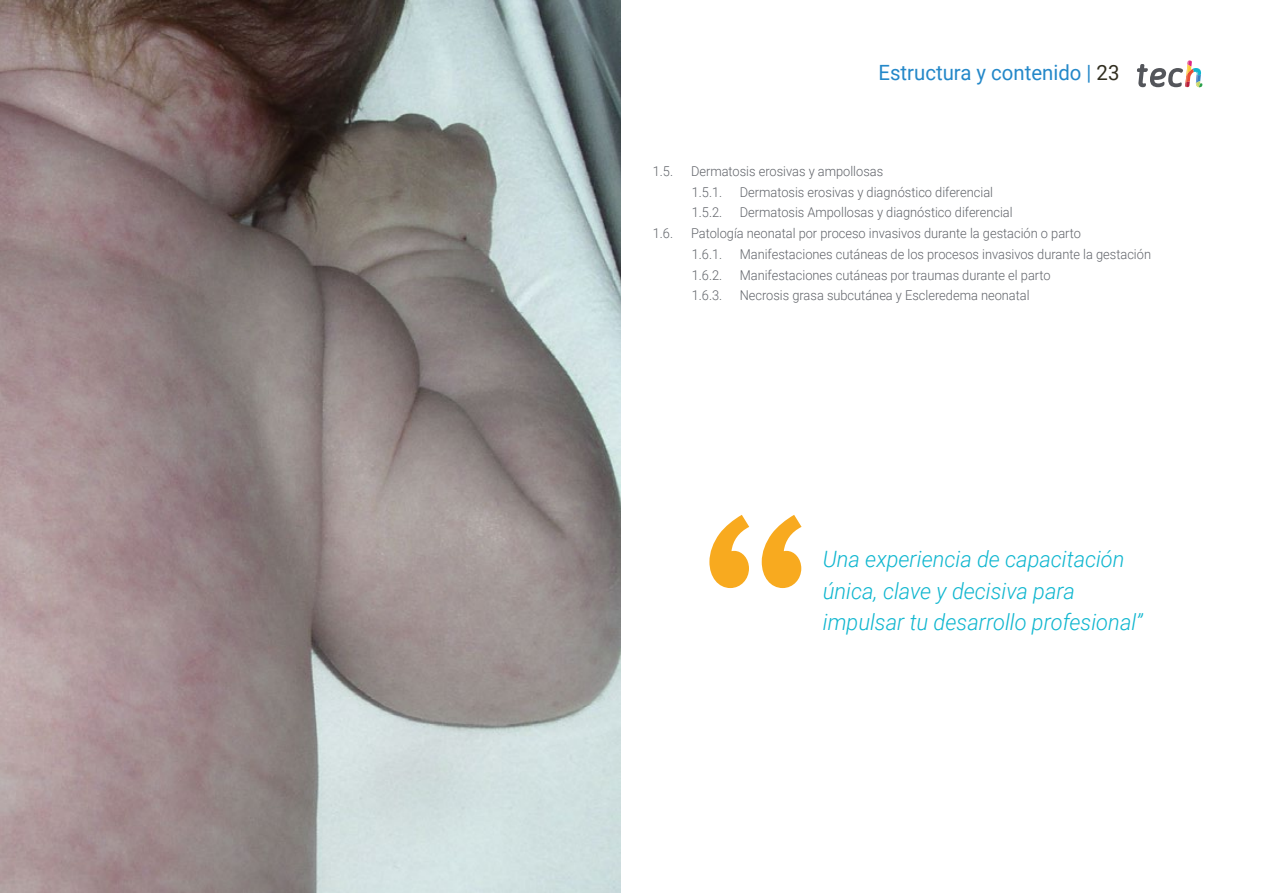
<style>
.page{position:relative;width:1263px;height:893px;background:#fff}
.page>*{position:absolute;margin:0;border:0;box-sizing:border-box;transform-origin:0 0}
.t1{font:italic 300 22.5px/31.5px "Roboto";color:#0fb6cf}
.t2{font:21px "Roboto";color:#2488c9}
.t3{font:300 13.5px/20.7px "Roboto";color:#61646a;scale:.95 1}
.s1{color:#312e20}
</style>
<div class="page">
<img style="left:0;top:0;width:621px;height:893px">
<svg style="left:709px;top:515px;width:92px;height:73px"></svg>
<svg style="left:1137px;top:61px;width:65px;height:27px"></svg>
<h2 class="t2" style="left:878px;top:57px;width:242px">Estructura y contenido | <span class="s1">23</span></h2>
<p class="t3" style="left:653px;top:160px;width:23px">1.5.</p>
<p class="t3" style="left:691px;top:160px;width:204px">Dermatosis erosivas y ampollosas<br>1.5.1.</p>
<p class="t3" style="left:740px;top:181px;width:268px">Dermatosis erosivas y diagnóstico diferencial</p>
<p class="t3" style="left:692px;top:202px;width:34px">1.5.2.</p>
<p class="t3" style="left:740px;top:202px;width:289px">Dermatosis Ampollosas y diagnóstico diferencial</p>
<p class="t3" style="left:653px;top:223px;width:23px">1.6.</p>
<p class="t3" style="left:691px;top:223px;width:412px">Patología neonatal por proceso invasivos durante la gestación o parto<br>1.6.1.</p>
<p class="t3" style="left:740px;top:243px;width:434px">Manifestaciones cutáneas de los procesos invasivos durante la gestación</p>
<p class="t3" style="left:692px;top:264px;width:34px">1.6.2.</p>
<p class="t3" style="left:740px;top:264px;width:329px">Manifestaciones cutáneas por traumas durante el parto</p>
<p class="t3" style="left:692px;top:285px;width:34px">1.6.3.</p>
<p class="t3" style="left:740px;top:285px;width:307px">Necrosis grasa subcutánea y Escleredema neonatal</p>
<h1 class="t1" style="left:823px;top:543px;width:321px">Una experiencia de capacitación única, clave y decisiva para impulsar tu desarrollo profesional”</h1>
</div>
